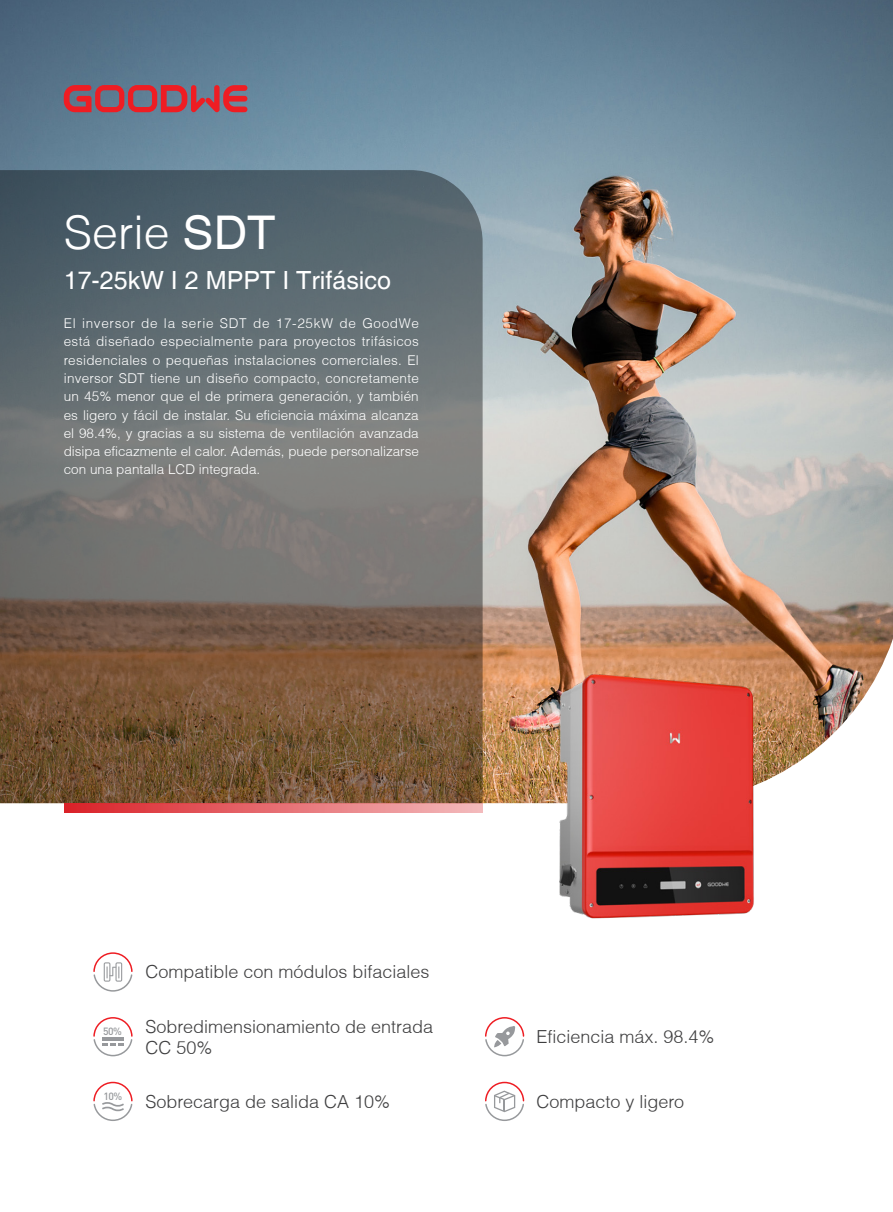
<style>
.page{position:relative;width:893px;height:1212px;background:#fff}
.page>*{position:absolute;margin:0;border:0;box-sizing:border-box;transform-origin:0 0}
.t1{font:300 46.5px "Helvetica";color:#fff}
.t2{font:25.05px "Helvetica";color:#fff}
.t3{font:300 18px "Helvetica";color:#3e3e3f}
.t4{font:300 13.5px/18.3px "Helvetica";color:#fff;text-align:justify}
.t5{font:500 10.35px "DIN Pro";color:#97999c}
.s1{font-weight:400}
</style>
<div class="page">
<img style="left:0;top:0;width:893px;height:803px">
<svg style="left:64px;top:85px;width:183px;height:27px;background:#a94c5a"></svg>
<svg style="left:0;top:170px;width:483px;height:633px;background:#6d6861"></svg>
<svg style="left:64px;top:803px;width:419px;height:9px;background:#e56b70"></svg>
<svg style="left:93px;top:952px;width:40px;height:40px"></svg>
<svg style="left:485px;top:1017px;width:40px;height:40px"></svg>
<svg style="left:485px;top:1081px;width:40px;height:40px"></svg>
<svg style="left:93px;top:1017px;width:40px;height:40px"></svg>
<svg style="left:93px;top:1081px;width:40px;height:40px"></svg>
<img style="left:510px;top:665px;width:294px;height:254px">
<p class="t1" style="left:64px;top:204px;width:213px">Serie <span class="s1">SDT</span></p>
<p class="t2" style="left:64px;top:266px;width:329px">17-25kW I 2 MPPT I Trifásico</p>
<p class="t4" style="left:64px;top:314px;width:357px">El inversor de la serie SDT de 17-25kW de GoodWe está diseñado especialmente para proyectos trifásicos residenciales o pequeñas instalaciones comerciales. El inversor SDT tiene un diseño compacto, concretamente un 45% menor que el de primera generación, y también es ligero y fácil de instalar. Su eficiencia máxima alcanza el 98.4%, y gracias a su sistema de ventilación avanzada disipa eficazmente el calor. Además, puede personalizarse con una pantalla LCD integrada.</p>
<p class="t5" style="left:103px;top:1024px;width:20px">50%</p>
<p class="t5" style="left:104px;top:1089px;width:20px">10%</p>
<p class="t3" style="left:146px;top:961px;width:286px">Compatible con módulos bifaciales</p>
<p class="t3" style="left:146px;top:1015px;width:289px">Sobredimensionamiento de entrada</p>
<p class="t3" style="left:146px;top:1036px;width:69px">CC 50%</p>
<p class="t3" style="left:536px;top:1025px;width:180px">Eficiencia máx. 98.4%</p>
<p class="t3" style="left:146px;top:1090px;width:246px">Sobrecarga de salida CA 10%</p>
<p class="t3" style="left:536px;top:1090px;width:149px">Compacto y ligero</p>
</div>
